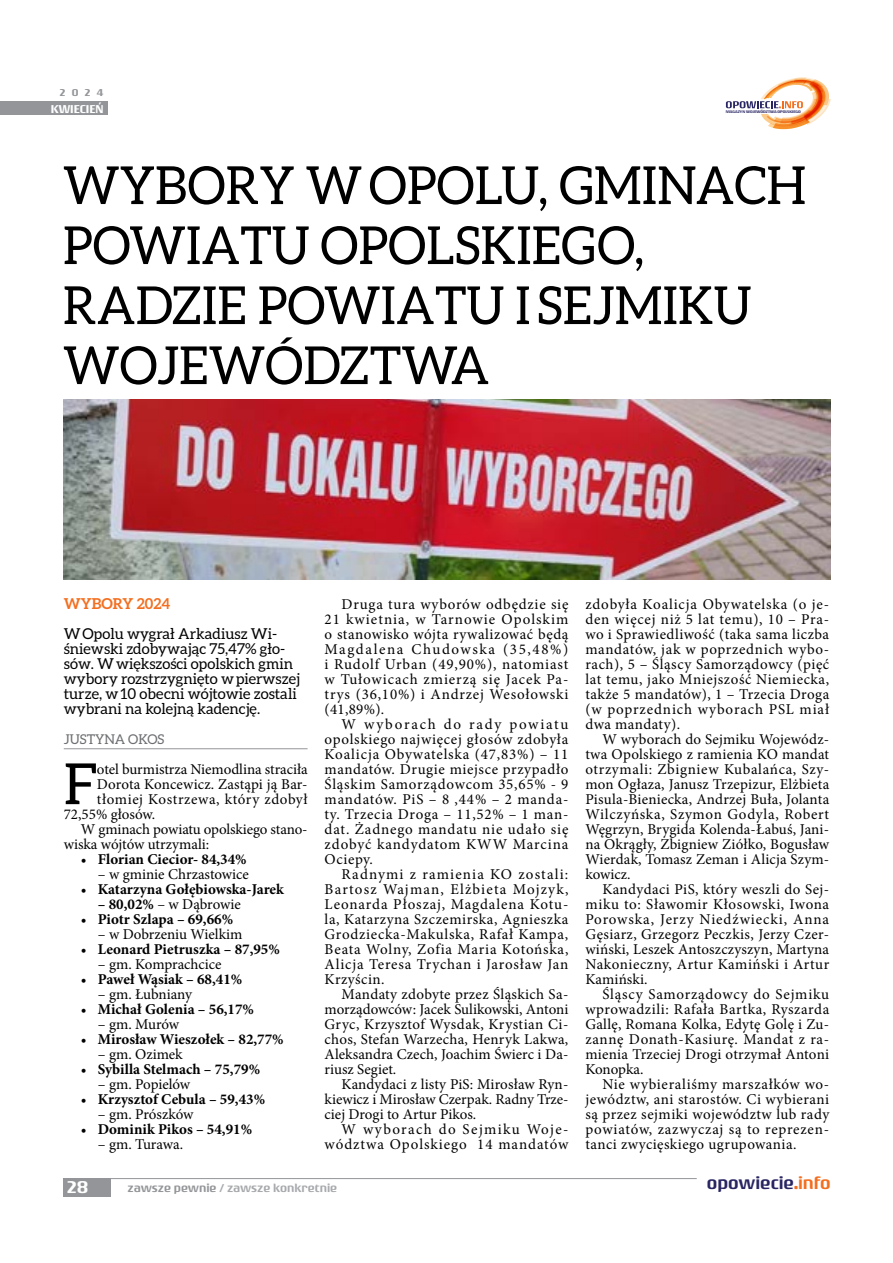
<style>
.page{position:relative;width:893px;height:1263px;background:#fff}
.page>*{position:absolute;margin:0;border:0;box-sizing:border-box;transform-origin:0 0}
.t1{font:56.85px "Aleo";color:#000}
.t2{font:52.5px/60px "Aleo";color:#000;scale:.96 1}
.t3{font:500 18px "Rogue Sans Ext";color:#282562}
.t4{font:500 18px "Rogue Sans Ext";color:#fff}
.t5{font:15px/15px "Minion Pro";letter-spacing:.015em;color:#000;text-align:justify}
.t6{font:700 15px "Minion Pro";color:#000}
.t7{font:15px/15px "Aleo";color:#000}
.t8{font:15px "Minion Pro";letter-spacing:-.005em;color:#000}
.t9{font:15px "Minion Pro";letter-spacing:-.01em;color:#000}
.t10{font:15px/15px "Minion Pro";letter-spacing:.065em;color:#000;text-align:right}
.t11{font:15px "Minion Pro";letter-spacing:.04em;color:#000}
.t12{font:700 15px "Aleo";color:#f36f20}
.t13{font:13.5px "Aleo";color:#6d6e71}
.t14{font:500 12px "Rogue Sans Ext";color:#a7a9ac}
.t15{font:500 12px "Rogue Sans Ext";color:#fff}
.t16{font:500 10.5px "Rogue Sans Ext";color:#939598}
.t17{font:500 4.05px "Rogue Sans Ext";color:#282562;scale:1.04 1}
.s1{font-weight:400}
.s2{font-weight:700}
.s3{color:#939598}
.s4{color:#f36f20}
</style>
<div class="page">
<div style="left:63px;top:1178px;width:48px;height:18px;background:#939598"></div>
<hr style="left:63px;top:1178px;width:634px;height:1px;background:#939598">
<div style="left:0;top:101px;width:108px;height:14px;background:#939598"></div>
<svg style="left:726px;top:77px;width:105px;height:52px"></svg>
<hr style="left:64px;top:748px;width:244px;height:1px;background:#939598">
<img style="left:64px;top:399px;width:766px;height:180px">
<p class="t16" style="left:60px;top:87px;width:45px">2024</p>
<p class="t15" style="left:51px;top:101px;width:54px">KWIECIEŃ</p>
<p class="t17" style="left:726px;top:109px;width:74px">MAGAZYN WOJEWÓDZTWA OPOLSKIEGO</p>
<h2 class="t2" style="left:63px;top:155px;width:776px">WYBORY W OPOLU, GMINACH<br>POWIATU OPOLSKIEGO,<br>RADZIE POWIATU I SEJMIKU<br>WOJEWÓDZTWA</h2>
<p class="t12" style="left:64px;top:595px;width:108px">WYBORY 2024</p>
<p class="t7" style="left:64px;top:626px;width:238px">W Opolu wygrał Arkadiusz Wi&shy;śniewski zdobywając 75,47% gło&shy;sów. W większości opolskich gmin wybory rozstrzygnięto w pierwszej turze, w 10 obecni wójtowie zostali wybrani na kolejną kadencję.</p>
<p class="t13" style="left:64px;top:732px;width:102px">JUSTYNA OKOS</p>
<h1 class="t1" style="left:64px;top:752px;width:35px">F</h1>
<p class="t8" style="left:97px;top:759px;width:212px">otel burmistrza Niemodlina straciła</p>
<p class="t5" style="left:97px;top:777px;width:212px">Dorota Koncewicz. Zastąpi ją Bar-</p>
<p class="t11" style="left:97px;top:789px;width:212px">tłomiej Kostrzewa, który zdobył</p>
<p class="t5" style="left:64px;top:807px;width:93px">72,55% głosów.</p>
<p class="t9" style="left:81px;top:819px;width:228px">W gminach powiatu opolskiego stano-</p>
<p class="t8" style="left:64px;top:834px;width:147px">wiska wójtów utrzymali:</p>
<p class="t6" style="left:81px;top:849px;width:167px"><span class="s1">•</span> Florian Ciecior- 84,34%</p>
<p class="t5" style="left:98px;top:867px;width:153px">– w gminie Chrzastowice</p>
<p class="t6" style="left:81px;top:879px;width:205px"><span class="s1">•</span> Katarzyna Gołębiowska-Jarek</p>
<p class="t9" style="left:98px;top:894px;width:144px"><span class="s2">– 80,02%</span> – w Dąbrowie</p>
<p class="t6" style="left:81px;top:909px;width:154px"><span class="s1">•</span> Piotr Szlapa – 69,66%</p>
<p class="t5" style="left:98px;top:927px;width:146px">– w Dobrzeniu Wielkim</p>
<p class="t6" style="left:81px;top:939px;width:201px"><span class="s1">•</span> Leonard Pietruszka – 87,95%</p>
<p class="t5" style="left:98px;top:957px;width:125px">– gm. Komprachcice</p>
<p class="t6" style="left:81px;top:969px;width:163px"><span class="s1">•</span> Paweł Wąsiak – 68,41%</p>
<p class="t8" style="left:98px;top:984px;width:96px">– gm. Łubniany</p>
<p class="t6" style="left:81px;top:999px;width:175px"><span class="s1">•</span> Michał Golenia – 56,17%</p>
<p class="t5" style="left:98px;top:1017px;width:83px">– gm. Murów</p>
<p class="t6" style="left:81px;top:1029px;width:204px"><span class="s1">•</span> Mirosław Wieszołek – 82,77%</p>
<p class="t5" style="left:98px;top:1047px;width:86px">– gm. Ozimek</p>
<p class="t6" style="left:81px;top:1059px;width:181px"><span class="s1">•</span> Sybilla Stelmach – 75,79%</p>
<p class="t9" style="left:98px;top:1074px;width:94px">– gm. Popielów</p>
<p class="t6" style="left:81px;top:1089px;width:186px"><span class="s1">•</span> Krzysztof Cebula – 59,43%</p>
<p class="t8" style="left:98px;top:1104px;width:97px">– gm. Prószków</p>
<p class="t6" style="left:81px;top:1119px;width:173px"><span class="s1">•</span> Dominik Pikos – 54,91%</p>
<p class="t5" style="left:98px;top:1137px;width:87px">– gm. Turawa.</p>
<p class="t5" style="left:325px;top:597px;width:245px;text-indent:17px">Druga tura wyborów odbędzie się 21 kwietnia, w Tarnowie Opolskim o stanowisko wójta rywalizować będą Magdalena Chudowska (35,48%) i Rudolf Urban (49,90%), natomiast w Tułowicach zmierzą się Jacek Pa&shy;trys (36,10%) i Andrzej Wesołowski (41,89%).</p>
<p class="t5" style="left:325px;top:717px;width:245px;text-indent:17px">W wyborach do rady powiatu opolskiego najwięcej głosów zdobyła Koalicja Obywatelska (47,83%) – 11 mandatów. Drugie miejsce przypadło Śląskim Samorządowcom 35,65% - 9 mandatów. PiS – 8 ,44% – 2 manda&shy;ty. Trzecia Droga – 11,52% – 1 man&shy;dat. Żadnego mandatu nie udało się zdobyć kandydatom KWW Marcina Ociepy.</p>
<p class="t5" style="left:325px;top:867px;width:245px;text-indent:17px">Radnymi z ramienia KO zostali:<br>Bartosz Wajman, Elżbieta Mojzyk, Leonarda Płoszaj, Magdalena Kotu&shy;la, Katarzyna Szczemirska, Agnieszka Grodziecka-Makulska, Rafał Kampa, Beata Wolny, Zofia Maria Kotońska, Alicja Teresa Trychan i Jarosław Jan Krzyścin.</p>
<p class="t5" style="left:325px;top:987px;width:245px;text-indent:17px">Mandaty zdobyte przez Śląskich Sa&shy;morządowców: Jacek Sulikowski, Antoni Gryc, Krzysztof Wysdak, Krystian Ci&shy;chos, Stefan Warzecha, Henryk Lakwa, Aleksandra Czech, Joachim Świerc i Da&shy;riusz Segiet.</p>
<p class="t5" style="left:325px;top:1077px;width:245px;text-indent:17px">Kandydaci z listy PiS: Mirosław Ryn&shy;kiewicz i Mirosław Czerpak. Radny Trze&shy;ciej Drogi to Artur Pikos.</p>
<p class="t10" style="left:325px;top:1122px;width:245px">W wyborach do Sejmiku Woje&shy;wództwa Opolskiego 14 mandatów</p>
<p class="t5" style="left:585px;top:597px;width:245px">zdobyła Koalicja Obywatelska (o je&shy;den więcej niż 5 lat temu), 10 – Pra&shy;wo i Sprawiedliwość (taka sama liczba mandatów, jak w poprzednich wybo&shy;rach), 5 – Śląscy Samorządowcy (pięć lat temu, jako Mniejszość Niemiecka, także 5 mandatów), 1 – Trzecia Droga (w poprzednich wyborach PSL miał dwa mandaty).</p>
<p class="t5" style="left:585px;top:732px;width:245px;text-indent:17px">W wyborach do Sejmiku Wojewódz&shy;twa Opolskiego z ramienia KO mandat otrzymali: Zbigniew Kubalańca, Szy&shy;mon Ogłaza, Janusz Trzepizur, Elżbieta Pisula-Bieniecka, Andrzej Buła, Jolanta Wilczyńska, Szymon Godyla, Robert Węgrzyn, Brygida Kolenda-Łabuś, Jani&shy;na Okrągły, Zbigniew Ziółko, Bogusław Wierdak, Tomasz Zeman i Alicja Szym&shy;kowicz.</p>
<p class="t5" style="left:585px;top:882px;width:245px;text-indent:17px">Kandydaci PiS, który weszli do Sej&shy;miku to: Sławomir Kłosowski, Iwona Porowska, Jerzy Niedźwiecki, Anna Gęsiarz, Grzegorz Peczkis, Jerzy Czer&shy;wiński, Leszek Antoszczyszyn, Martyna Nakonieczny, Artur Kamiński i Artur Kamiński.</p>
<p class="t5" style="left:585px;top:987px;width:245px;text-indent:17px">Śląscy Samorządowcy do Sejmiku wprowadzili: Rafała Bartka, Ryszarda Gallę, Romana Kolka, Edytę Golę i Zu&shy;zannę Donath-Kasiurę. Mandat z ra&shy;mienia Trzeciej Drogi otrzymał Antoni Konopka.</p>
<p class="t5" style="left:585px;top:1077px;width:245px;text-indent:17px">Nie wybieraliśmy marszałków wo&shy;jewództw, ani starostów. Ci wybierani są przez sejmiki województw lub rady powiatów, zazwyczaj są to reprezen&shy;tanci zwycięskiego ugrupowania.</p>
<p class="t4" style="left:67px;top:1176px;width:23px">28</p>
<p class="t14" style="left:128px;top:1181px;width:211px"><span class="s3">zawsze pewnie</span> / zawsze konkretnie</p>
<p class="t3" style="left:707px;top:1172px;width:125px">opowiecie<span class="s4">.info</span></p>
</div>
